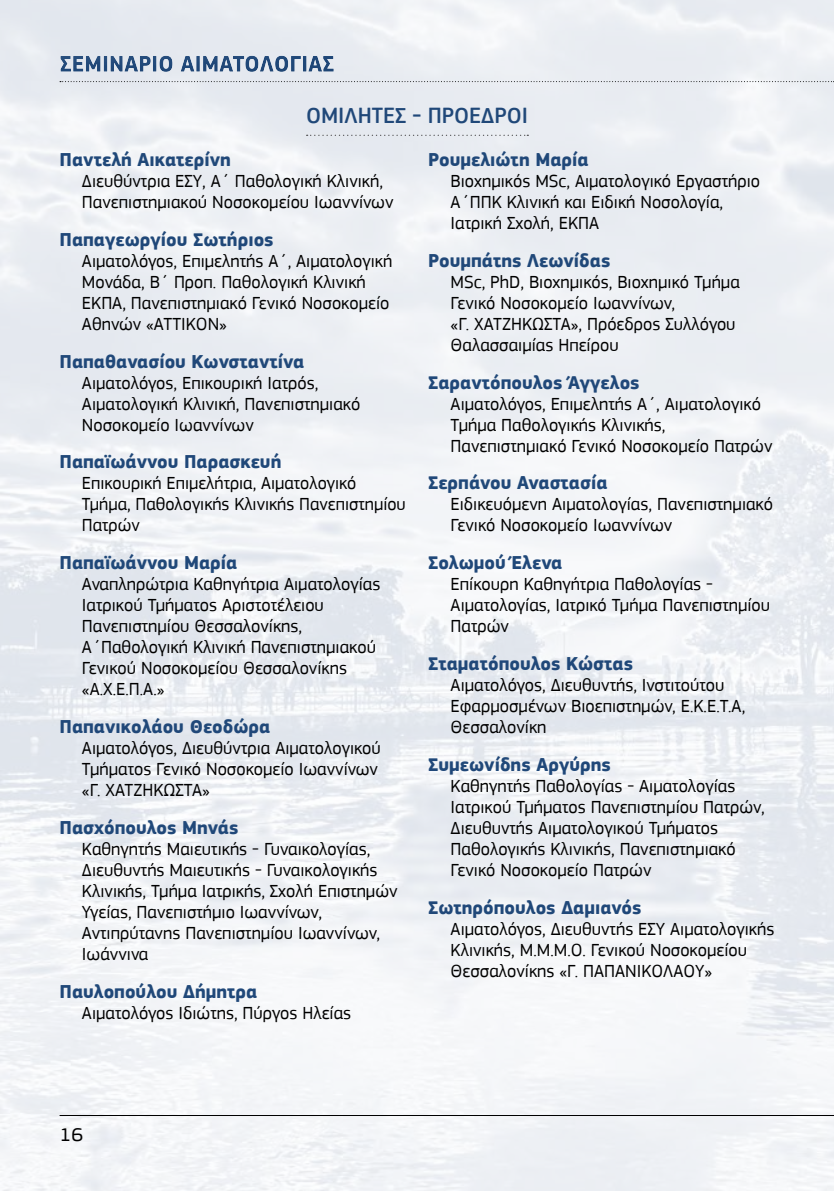
<style>
.page{position:relative;width:834px;height:1191px;background:#fff}
.page>*{position:absolute;margin:0;border:0;box-sizing:border-box;transform-origin:0 0}
.t1{font:500 22.75px "PF Square Sans Pro";color:#204879}
.t2{font:700 19.25px "PF Square Sans Pro";color:#204879}
.t3{font:19.25px "PF Square Sans Pro";color:#000;scale:1.1 1}
.t4{font:18.38px/21px "PF Square Sans Pro";color:#000}
</style>
<div class="page">
<hr style="left:60px;top:1115px;width:773px;height:1px;background:#000">
<div style="left:54px;top:49px;width:420px;height:33px;background:#e5e9f0"></div>
<div style="left:54px;top:56px;width:558px;height:26px;background:#000;opacity:.75"></div>
<svg style="left:60px;top:81px;width:774px;height:1px"></svg>
<svg style="left:306px;top:135px;width:222px;height:1px"></svg>
<p class="t1" style="left:306px;top:103px;width:223px">ΟΜΙΛΗΤΕΣ - ΠΡΟΕΔΡΟΙ</p>
<p class="t2" style="left:60px;top:148px;width:173px">Παντελή Αικατερίνη</p>
<p class="t4" style="left:82px;top:170px;width:313px">Διευθύντρια ΕΣΥ, Α΄ Παθολογική Κλινική,<br>Πανεπιστημιακού Νοσοκομείου Ιωαννίνων</p>
<p class="t2" style="left:60px;top:228px;width:215px">Παπαγεωργίου Σωτήριος</p>
<p class="t4" style="left:82px;top:250px;width:312px">Αιματολόγος, Επιμελητής Α΄, Αιματολογική Μονάδα, Β΄ Προπ. Παθολογική Κλινική ΕΚΠΑ, Πανεπιστημιακό Γενικό Νοσοκομείο Αθηνών «ΑΤΤΙΚΟΝ»</p>
<p class="t2" style="left:60px;top:350px;width:246px">Παπαθανασίου Κωνσταντίνα</p>
<p class="t4" style="left:82px;top:372px;width:280px">Αιματολόγος, Επικουρική Ιατρός,<br>Αιματολογική Κλινική, Πανεπιστημιακό<br>Νοσοκομείο Ιωαννίνων</p>
<p class="t2" style="left:60px;top:450px;width:223px">Παπαϊωάννου Παρασκευή</p>
<p class="t4" style="left:82px;top:473px;width:325px">Επικουρική Επιμελήτρια, Αιματολογικό<br>Τμήμα, Παθολογικής Κλινικής Πανεπιστημίου<br>Πατρών</p>
<p class="t2" style="left:60px;top:551px;width:179px">Παπαϊωάννου Μαρία</p>
<p class="t4" style="left:82px;top:574px;width:300px">Αναπληρώτρια Καθηγήτρια Αιματολογίας<br>Ιατρικού Τμήματος Αριστοτέλειου<br>Πανεπιστημίου Θεσσαλονίκης,<br>Α΄Παθολογική Κλινική Πανεπιστημιακού<br>Γενικού Νοσοκομείου Θεσσαλονίκης «Α.Χ.Ε.Π.Α.»</p>
<p class="t2" style="left:60px;top:715px;width:212px">Παπανικολάου Θεοδώρα</p>
<p class="t4" style="left:82px;top:737px;width:300px">Αιματολόγος, Διευθύντρια Αιματολογικού<br>Τμήματος Γενικό Νοσοκομείο Ιωαννίνων «Γ. ΧΑΤΖΗΚΩΣΤΑ»</p>
<p class="t2" style="left:60px;top:816px;width:180px">Πασχόπουλος Μηνάς</p>
<p class="t4" style="left:82px;top:838px;width:317px">Καθηγητής Μαιευτικής - Γυναικολογίας, Διευθυντής Μαιευτικής - Γυναικολογικής Κλινικής, Τμήμα Ιατρικής, Σχολή Επιστημών Υγείας, Πανεπιστήμιο Ιωαννίνων, Αντιπρύτανης Πανεπιστημίου Ιωαννίνων, Ιωάννινα</p>
<p class="t2" style="left:60px;top:979px;width:199px">Παυλοπούλου Δήμητρα</p>
<p class="t4" style="left:82px;top:1002px;width:271px">Αιματολόγος Ιδιώτης, Πύργος Ηλείας</p>
<p class="t2" style="left:428px;top:148px;width:162px">Ρουμελιώτη Μαρία</p>
<p class="t4" style="left:450px;top:170px;width:311px">Bιοχημικός MSc, Αιματολογικό Εργαστήριο<br>Α΄ΠΠΚ Κλινική και Ειδική Νοσολογία,<br>Ιατρική Σχολή, ΕΚΠΑ</p>
<p class="t2" style="left:428px;top:249px;width:184px">Ρουμπάτης Λεωνίδας</p>
<p class="t4" style="left:450px;top:271px;width:291px">MSc, PhD, Βιοχημικός, Βιοχημικό Τμήμα<br>Γενικό Νοσοκομείο Ιωαννίνων,<br>«Γ. ΧΑΤΖΗΚΩΣΤΑ», Πρόεδρος Συλλόγου<br>Θαλασσαιμίας Ηπείρου</p>
<p class="t2" style="left:428px;top:371px;width:213px">Σαραντόπουλος Άγγελος</p>
<p class="t4" style="left:450px;top:393px;width:323px">Αιματολόγος, Επιμελητής Α΄, Αιματολογικό<br>Τμήμα Παθολογικής Κλινικής,<br>Πανεπιστημιακό Γενικό Νοσοκομείο Πατρών</p>
<p class="t2" style="left:428px;top:471px;width:181px">Σερπάνου Αναστασία</p>
<p class="t4" style="left:450px;top:494px;width:324px">Ειδικευόμενη Αιματολογίας, Πανεπιστημιακό<br>Γενικό Νοσοκομείο Ιωαννίνων</p>
<p class="t2" style="left:428px;top:551px;width:136px">Σολωμού Έλενα</p>
<p class="t4" style="left:450px;top:574px;width:321px">Επίκουρη Καθηγήτρια Παθολογίας -<br>Αιματολογίας, Ιατρικό Τμήμα Πανεπιστημίου<br>Πατρών</p>
<p class="t2" style="left:428px;top:652px;width:206px">Σταματόπουλος Κώστας</p>
<p class="t4" style="left:450px;top:674px;width:296px">Αιματολόγος, Διευθυντής, Ινστιτούτου<br>Εφαρμοσμένων Βιοεπιστημών, Ε.Κ.Ε.Τ.Α,<br>Θεσσαλονίκη</p>
<p class="t2" style="left:428px;top:753px;width:184px">Συμεωνίδης Αργύρης</p>
<p class="t4" style="left:450px;top:775px;width:315px">Καθηγητής Παθολογίας - Αιματολογίας Ιατρικού Τμήματος Πανεπιστημίου Πατρών, Διευθυντής Αιματολογικού Τμήματος Παθολογικής Κλινικής, Πανεπιστημιακό Γενικό Νοσοκομείο Πατρών</p>
<p class="t2" style="left:428px;top:895px;width:215px">Σωτηρόπουλος Δαμιανός</p>
<p class="t4" style="left:450px;top:918px;width:325px">Αιματολόγος, Διευθυντής ΕΣΥ Αιματολογικής<br>Κλινικής, Μ.Μ.Μ.Ο. Γενικού Νοσοκομείου<br>Θεσσαλονίκης «Γ. ΠΑΠΑΝΙΚΟΛΑΟΥ»</p>
<p class="t3" style="left:60px;top:1123px;width:23px">16</p>
</div>
